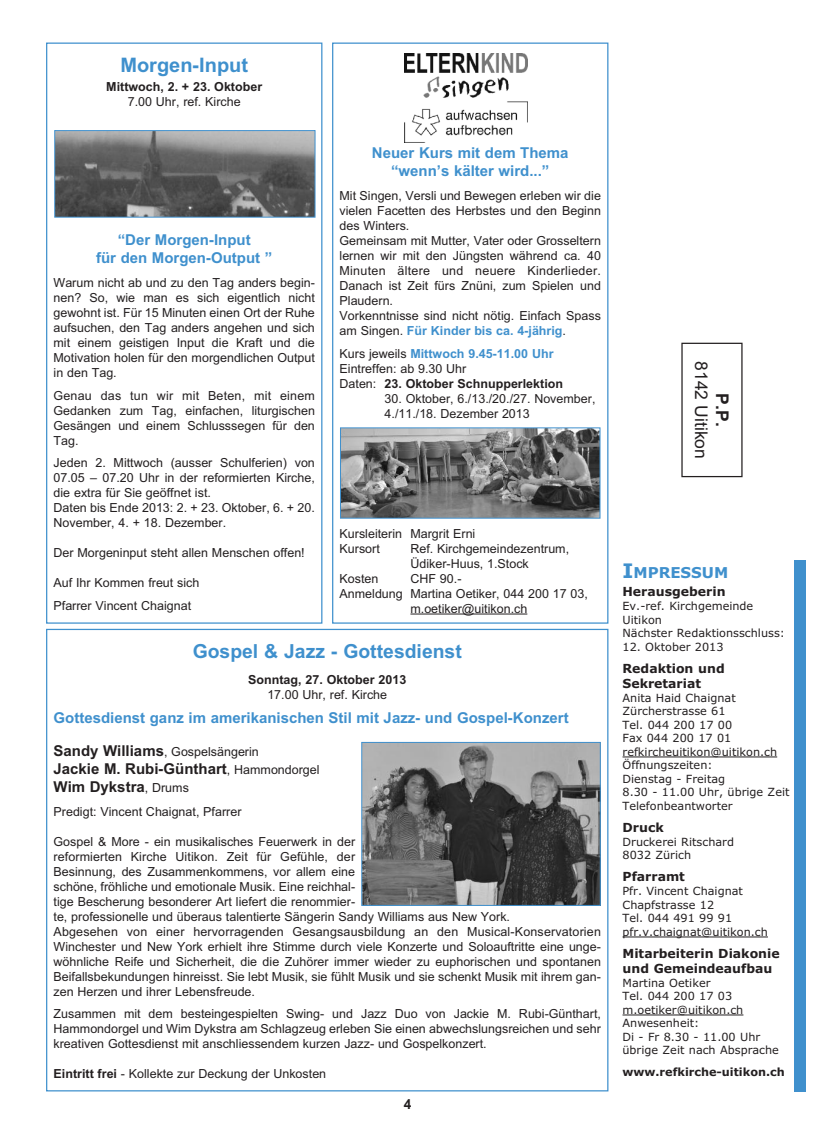
<style>
.page{position:relative;width:815px;height:1134px;background:#fff}
.page>*{position:absolute;margin:0;border:0;box-sizing:border-box;transform-origin:0 0}
.t1{font:700 20px "Arial";color:#3f90cd}
.t2{font:700 19.38px "Arial";color:#3f90cd}
.t3{font:17.5px "Arial";color:#231f20}
.t4{font:700 17.5px "Arial";color:#231f20}
.t5{font:700 15px/18px "Arial";color:#3f90cd;text-align:center}
.t6{font:700 15px/18px "Arial";color:#231f20}
.t7{font:700 15px "Verdana";color:#3f90cd}
.t8{font:700 13.75px "Arial";color:#231f20}
.t9{font:12.5px/15px "Arial";color:#231f20}
.t10{font:700 12.5px/15px "Verdana";color:#231f20}
.t11{font:700 12.5px "Arial";color:#231f20}
.t12{font:11.25px/13.5px "Verdana";color:#231f20}
.t13{font:700 11.25px "Verdana";color:#231f20}
.s1{font-weight:700;color:#3f90cd}
.s2{font-weight:700}
.s3{font-weight:700;font-size:15px}
.s4{font-weight:400;font-size:12.5px}
.s5{font-size:20px}
</style>
<div class="page">
<div style="left:794px;top:560px;width:12px;height:531px;background:#3f90cd"></div>
<hr style="left:623px;top:757px;width:154px;height:1px;background:#231f20">
<hr style="left:623px;top:937px;width:145px;height:1px;background:#231f20">
<hr style="left:623px;top:1015px;width:120px;height:1px;background:#231f20">
<div style="left:681px;top:343px;width:62px;height:134px;border:1px solid #231f20"></div>
<div style="left:46px;top:43px;width:276px;height:581px;border:1px solid #3f90cd"></div>
<img style="left:56px;top:132px;width:257px;height:83px">
<div style="left:54px;top:130px;width:261px;height:87px;border:1px solid #3f90cd"></div>
<img style="left:363px;top:744px;width:236px;height:160px">
<div style="left:361px;top:742px;width:240px;height:164px;border:1px solid #3f90cd"></div>
<div style="left:332px;top:43px;width:276px;height:581px;border:1px solid #3f90cd"></div>
<hr style="left:410px;top:613px;width:117px;height:1px;background:#231f20">
<img style="left:405px;top:53px;width:122px;height:90px">
<img style="left:342px;top:430px;width:256px;height:86px">
<div style="left:340px;top:428px;width:260px;height:90px;border:1px solid #3f90cd"></div>
<h1 class="t1" style="left:120px;top:53px;width:129px">Morgen-Input</h1>
<p class="t11" style="left:106px;top:79px;width:157px">Mittwoch, 2. + 23. Oktober</p>
<p class="t9" style="left:128px;top:94px;width:114px">7.00 Uhr, ref. Kirche</p>
<p class="t5" style="left:96px;top:231px;width:178px">“Der Morgen-Input<br>für den Morgen-Output ”</p>
<p class="t9" style="left:54px;top:275px;width:263px;text-align:justify">Warum nicht ab und zu den Tag anders begin&shy;nen? So, wie man es sich eigentlich nicht gewohnt ist. Für 15 Minuten einen Ort der Ruhe aufsuchen, den Tag anders angehen und sich mit einem geistigen Input die Kraft und die Motivation holen für den morgendlichen Output in den Tag.</p>
<p class="t9" style="left:54px;top:388px;width:263px;text-align:justify">Genau das tun wir mit Beten, mit einem Gedanken zum Tag, einfachen, liturgischen Gesängen und einem Schlusssegen für den Tag.</p>
<p class="t9" style="left:54px;top:455px;width:263px">Jeden 2. Mittwoch (ausser Schulferien) von 07.05 – 07.20 Uhr in der reformierten Kirche, die extra für Sie geöffnet ist.<br>Daten bis Ende 2013: 2. + 23. Oktober, 6. + 20.<br>November, 4. + 18. Dezember.</p>
<p class="t9" style="left:54px;top:545px;width:253px">Der Morgeninput steht allen Menschen offen!</p>
<p class="t9" style="left:54px;top:572px;width:147px;line-height:22.5px">Auf Ihr Kommen freut sich<br>Pfarrer Vincent Chaignat</p>
<p class="t5" style="left:372px;top:144px;width:198px">Neuer Kurs mit dem Thema “wenn’s kälter wird...”</p>
<p class="t9" style="left:340px;top:188px;width:263px">Mit Singen, Versli und Bewegen erleben wir die vielen Facetten des Herbstes und den Beginn des Winters.<br>Gemeinsam mit Mutter, Vater oder Grosseltern lernen wir mit den Jüngsten während ca. 40<br>Minuten ältere und neuere Kinderlieder.<br>Danach ist Zeit fürs Znüni, zum Spielen und Plaudern.<br>Vorkenntnisse sind nicht nötig. Einfach Spass am Singen. <span class="s1">Für Kinder bis ca. 4-jährig</span>.</p>
<p class="t9" style="left:340px;top:346px;width:225px">Kurs jeweils <span class="s1">Mittwoch 9.45-11.00 Uhr<br></span>Eintreffen: ab 9.30 Uhr<br>Daten: <span class="s2">23. Oktober Schnupperlektion</span></p>
<p class="t9" style="left:385px;top:391px;width:212px">30. Oktober, 6./13./20./27. November,<br>4./11./18. Dezember 2013</p>
<p class="t9" style="left:340px;top:526px;width:137px">Kursleiterin Margrit Erni<br>Kursort</p>
<p class="t9" style="left:410px;top:541px;width:160px">Ref. Kirchgemeindezentrum,<br>Üdiker-Huus, 1.Stock</p>
<p class="t9" style="left:340px;top:571px;width:40px">Kosten</p>
<p class="t9" style="left:410px;top:571px;width:53px">CHF 90.-</p>
<p class="t9" style="left:340px;top:586px;width:250px">Anmeldung Martina Oetiker, 044 200 17 03,</p>
<p class="t9" style="left:410px;top:601px;width:118px">m.oetiker@uitikon.ch</p>
<h2 class="t2" style="left:193px;top:640px;width:271px">Gospel &amp; Jazz - Gottesdienst</h2>
<p class="t11" style="left:248px;top:672px;width:160px">Sonntag, 27. Oktober 2013</p>
<p class="t9" style="left:267px;top:687px;width:121px">17.00 Uhr, ref. Kirche</p>
<p class="t5" style="left:54px;top:709px;width:517px">Gottesdienst ganz im amerikanischen Stil mit Jazz- und Gospel-Konzert</p>
<p class="t9" style="left:54px;top:744px;width:207px"><span class="s3">Sandy Williams</span>, Gospelsängerin</p>
<p class="t6" style="left:54px;top:760px;width:268px">Jackie M. Rubi-Günthart<span class="s4">, Hammondorgel<br></span>Wim Dykstra<span class="s4">, Drums</span></p>
<p class="t9" style="left:54px;top:804px;width:189px">Predigt: Vincent Chaignat, Pfarrer</p>
<p class="t9" style="left:54px;top:834px;width:549px">Gospel &amp; More - ein musikalisches Feuerwerk in der<br>reformierten Kirche Uitikon. Zeit für Gefühle, der<br>Besinnung, des Zusammenkommens, vor allem eine<br>schöne, fröhliche und emotionale Musik. Eine reichhal-<br>tige Bescherung besonderer Art liefert die renommier-<br>te, professionelle und überaus talentierte Sängerin Sandy Williams aus New York.<br>Abgesehen von einer hervorragenden Gesangsausbildung an den Musical-Konservatorien Winchester und New York erhielt ihre Stimme durch viele Konzerte und Soloauftritte eine unge&shy;wöhnliche Reife und Sicherheit, die die Zuhörer immer wieder zu euphorischen und spontanen Beifallsbekundungen hinreisst. Sie lebt Musik, sie fühlt Musik und sie schenkt Musik mit ihrem gan&shy;zen Herzen und ihrer Lebensfreude.</p>
<p class="t9" style="left:54px;top:1006px;width:549px;text-align:justify">Zusammen mit dem besteingespielten Swing- und Jazz Duo von Jackie M. Rubi-Günthart, Hammondorgel und Wim Dykstra am Schlagzeug erleben Sie einen abwechslungsreichen und sehr kreativen Gottesdienst mit anschliessendem kurzen Jazz- und Gospelkonzert.</p>
<p class="t9" style="left:54px;top:1066px;width:274px"><span class="s2">Eintritt frei</span> - Kollekte zur Deckung der Unkosten</p>
<p class="t8" style="left:404px;top:1096px;width:9px">4</p>
<h3 class="t3" style="left:711px;top:361px;width:99px;rotate:90deg">8142 Uitikon</h3>
<h3 class="t4" style="left:732px;top:393px;width:35px;rotate:90deg">P.P.</h3>
<p class="t7" style="left:623px;top:564px;width:107px"><span class="s5">I</span>MPRESSUM</p>
<p class="t10" style="left:623px;top:585px;width:105px">Herausgeberin</p>
<p class="t12" style="left:623px;top:600px;width:164px">Ev.-ref. Kirchgemeinde<br>Uitikon<br>Nächster Redaktionsschluss:</p>
<p class="t12" style="left:623px;top:640px;width:103px">12. Oktober 2013</p>
<p class="t10" style="left:623px;top:661px;width:104px">Redaktion und<br>Sekretariat</p>
<p class="t12" style="left:623px;top:691px;width:169px">Anita Haid Chaignat<br>Zürcherstrasse 61<br>Tel. 044 200 17 00<br>Fax 044 200 17 01 refkircheuitikon@uitikon.ch<br>Öffnungszeiten:<br>Dienstag - Freitag<br>8.30 - 11.00 Uhr, übrige Zeit<br>Telefonbeantworter</p>
<p class="t10" style="left:623px;top:820px;width:43px">Druck</p>
<p class="t12" style="left:623px;top:835px;width:113px">Druckerei Ritschard<br>8032 Zürich</p>
<p class="t10" style="left:623px;top:870px;width:64px">Pfarramt</p>
<p class="t12" style="left:623px;top:885px;width:147px">Pfr. Vincent Chaignat<br>Chapfstrasse 12<br>Tel. 044 491 99 91 pfr.v.chaignat@uitikon.ch</p>
<p class="t10" style="left:623px;top:946px;width:159px">Mitarbeiterin Diakonie und Gemeindeaufbau</p>
<p class="t12" style="left:623px;top:976px;width:158px">Martina Oetiker<br>Tel. 044 200 17 03 m.oetiker@uitikon.ch<br>Anwesenheit:<br>Di - Fr 8.30 - 11.00 Uhr übrige Zeit nach Absprache</p>
<p class="t13" style="left:623px;top:1065px;width:164px">www.refkirche-uitikon.ch</p>
</div>
